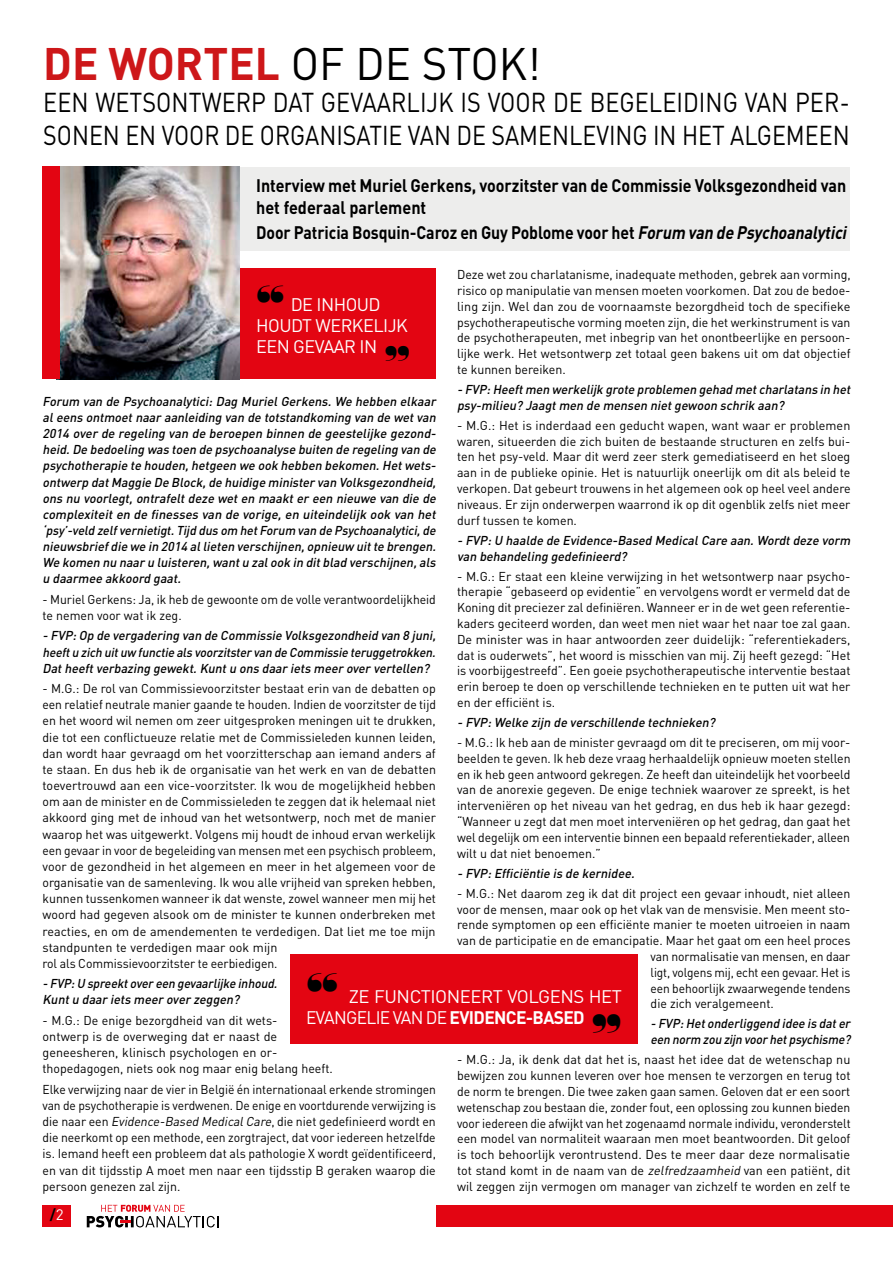
<style>
.page{position:relative;width:893px;height:1263px;background:#fff}
.page>*{position:absolute;margin:0;border:0;box-sizing:border-box;transform-origin:0 0}
.T{font:45px "DIN";color:#000}
.CT{font:27px/32.4px "DIN";color:#000;scale:.87 1}
.CT-2{font:700 18px/21.6px "DIN";color:#000;scale:.89 1}
.Accroche{font:18px/21px "DIN";letter-spacing:-.03em;color:#fff}
.CT-3{font:700 18px "DIN";color:#000;scale:.88 1}
.t1{font:700 15px "DIN";color:#000}
.CT-4{font:12.75px/15.8px "DIN";color:#000;text-align:justify}
.question{font:italic 500 12.75px/16.2px "DIN";letter-spacing:-.005em;color:#000;text-align:justify}
.CT-5{font:12.75px/15.8px "DIN";color:#000;scale:.96 1}
.CT-6{font:12.75px/16.2px "DIN";color:#000;text-align:justify;scale:.95 1}
.question-2{font:italic 500 12.75px/15.8px "DIN";letter-spacing:-.005em;color:#000;scale:.96 1}
.question-3{font:italic 500 12.75px/16.2px "DIN";letter-spacing:-.005em;color:#000;scale:.94 1}
.CT-7{font:12.75px "DIN";color:#000;scale:.93 1}
.CT-8{font:12.75px "DIN";color:#000;scale:.94 1}
.s1{font-weight:700;color:#cd1719}
.s2{font-style:italic}
.s3{color:#000}
.s4{font-weight:700}
.s5{font-weight:400;color:#fff}
</style>
<div class="page">
<div style="left:43px;top:167px;width:807px;height:83px;background:#ededec"></div>
<div style="left:478px;top:1205px;width:415px;height:22px;background:#e30512"></div>
<div style="left:436px;top:1205px;width:414px;height:22px;background:#e30512"></div>
<div style="left:43px;top:1205px;width:28px;height:22px;background:#e30512"></div>
<div style="left:239px;top:269px;width:197px;height:110px;background:#e30512"></div>
<div style="left:290px;top:954px;width:348px;height:90px;background:#e30512"></div>
<img style="left:60px;top:166px;width:179px;height:213px">
<div style="left:43px;top:166px;width:17px;height:213px;background:#e30512"></div>
<svg style="left:87px;top:1205px;width:132px;height:23px"></svg>
<p class="T" style="left:43px;top:36px;width:499px"><span class="s1">DE WORTEL</span> OF DE STOK!</p>
<p class="CT" style="left:43px;top:86px;width:928px">EEN WETSONTWERP DAT GEVAARLIJK IS VOOR DE BEGELEIDING VAN PER-<br>SONEN EN VOOR DE ORGANISATIE VAN DE SAMENLEVING IN HET ALGEMEEN</p>
<p class="CT-2" style="left:256px;top:174px;width:664px">Interview met Muriel Gerkens, voorzitster van de Commissie Volksgezondheid van het federaal parlement</p>
<p class="CT-3" style="left:256px;top:221px;width:676px">Door Patricia Bosquin-Caroz en Guy Poblome voor het <span class="s2">Forum van de Psychoanalytici</span></p>
<p class="CT-4" style="left:457px;top:266px;width:395px">Deze wet zou charlatanisme, inadequate methoden, gebrek aan vorming, risico op manipulatie van mensen moeten voorkomen. Dat zou de bedoe&shy;ling zijn. Wel dan zou de voornaamste bezorgdheid toch de specifieke psychotherapeutische vorming moeten zijn, die het werkinstrument is van de psychotherapeuten, met inbegrip van het onontbeerlijke en persoon&shy;lijke werk. Het wetsontwerp zet totaal geen bakens uit om dat objectief te kunnen bereiken.</p>
<p class="question-2" style="left:457px;top:381px;width:414px">- FVP:Heeftmen werkelijk grote problemen gehad metcharlatans in het psy-milieu? Jaagtmen de mensen nietgewoon schrik aan?</p>
<p class="CT-4" style="left:457px;top:417px;width:395px">- M.G.: Het is inderdaad een geducht wapen, want waar er problemen waren, situeerden die zich buiten de bestaande structuren en zelfs bui&shy;ten het psy-veld. Maar dit werd zeer sterk gemediatiseerd en het sloeg aan in de publieke opinie. Het is natuurlijk oneerlijk om dit als beleid te verkopen. Dat gebeurt trouwens in het algemeen ook op heel veel andere niveaus. Er zijn onderwerpen waarrond ik op dit ogenblik zelfs niet meer durf tussen te komen.</p>
<p class="question" style="left:457px;top:532px;width:397px;line-height:15.8px">- FVP:U haalde de Evidence-Based MedicalCare aan.Wordtdeze vorm van behandeling gedefinieerd?</p>
<p class="CT-4" style="left:457px;top:568px;width:395px">- M.G.: Er staat een kleine verwijzing in het wetsontwerp naar psycho&shy;therapie “gebaseerd op evidentie” en vervolgens wordt er vermeld dat de Koning dit preciezer zal definiëren. Wanneer er in de wet geen referentie&shy;kaders geciteerd worden, dan weet men niet waar het naar toe zal gaan.<br>De minister was in haar antwoorden zeer duidelijk: “referentiekaders, dat is ouderwets”, het woord is misschien van mij. Zij heeft gezegd: “Het is voorbijgestreefd”. Een goeie psychotherapeutische interventie bestaat erin beroep te doen op verschillende technieken en te putten uit wat her en der efficiënt is.</p>
<p class="question" style="left:457px;top:714px;width:262px">- FVP:Welke zijn de verschillende technieken?</p>
<p class="CT-5" style="left:457px;top:734px;width:411px;text-align:justify">- M.G.: Ik heb aan de minister gevraagd om dit te preciseren, om mij voor&shy;beelden te geven. Ik heb deze vraag herhaaldelijk opnieuw moeten stellen en ik heb geen antwoord gekregen. Ze heeft dan uiteindelijk het voorbeeld van de anorexie gegeven. De enige techniek waarover ze spreekt, is het interveniëren op het niveau van het gedrag, en dus heb ik haar gezegd: “Wanneer u zegt dat men moet interveniëren op het gedrag, dan gaat het wel degelijk om een interventie binnen een bepaald referentiekader, alleen wilt u dat niet benoemen.”</p>
<p class="question" style="left:457px;top:864px;width:182px">- FVP:Efficiëntie is de kernidee.</p>
<p class="CT-4" style="left:457px;top:885px;width:395px">- M.G.: Net daarom zeg ik dat dit project een gevaar inhoudt, niet alleen</p>
<p class="CT-4" style="left:457px;top:901px;width:395px">voor de mensen, maar ook op het vlak van de mensvisie. Men meent sto-</p>
<p class="CT-4" style="left:457px;top:917px;width:395px">rende symptomen op een efficiënte manier te moeten uitroeien in naam</p>
<p class="CT-4" style="left:457px;top:932px;width:395px">van de participatie en de emancipatie. Maar het gaat om een heel proces</p>
<p class="CT-6" style="left:651px;top:948px;width:212px">van normalisatie van mensen, en daar</p>
<p class="CT-7" style="left:651px;top:964px;width:216px">ligt, volgens mij, echt een gevaar. Het is</p>
<p class="CT-8" style="left:651px;top:980px;width:214px">een behoorlijk zwaarwegende tendens</p>
<p class="CT-4" style="left:651px;top:996px;width:125px">die zich veralgemeent.</p>
<p class="question-2" style="left:651px;top:1015px;width:213px">-FVP:Hetonderliggend idee is dater een norm zou zijn voorhetpsychisme?</p>
<p class="CT-4" style="left:457px;top:1051px;width:395px">- M.G.: Ja, ik denk dat dat het is, naast het idee dat de wetenschap nu bewijzen zou kunnen leveren over hoe mensen te verzorgen en terug tot de norm te brengen. Die twee zaken gaan samen. Geloven dat er een soort wetenschap zou bestaan die, zonder fout, een oplossing zou kunnen bieden voor iedereen die afwijkt van het zogenaamd normale individu, veronderstelt een model van normaliteit waaraan men moet beantwoorden. Dit geloof is toch behoorlijk verontrustend. Des te meer daar deze normalisatie tot stand komt in de naam van de <span class="s2">zelfredzaamheid</span> van een patiënt, dit wil zeggen zijn vermogen om manager van zichzelf te worden en zelf te</p>
<p class="Accroche" style="left:256px;top:294px;width:153px"><span class="s3">❛❛</span> DE INHOUD<br>HOUDT WERKELIJK<br>EEN GEVAAR IN</p>
<p class="question" style="left:43px;top:393px;width:398px">Forum van de Psychoanalytici:Dag MurielGerkens.We hebben elkaar aleens ontmoetnaar aanleiding van de totstandkoming van de wetvan 2014 over de regeling van de beroepen binnen de geestelijke gezond&shy;heid.De bedoeling was toen de psychoanalyse buiten de regeling van de psychotherapie te houden,hetgeen we ook hebben bekomen.Hetwets&shy;ontwerp datMaggie De Block,de huidige minister van Volksgezondheid, ons nu voorlegt,ontrafeltdeze weten maakter een nieuwe van die de complexiteit en de finesses van de vorige, en uiteindelijk ook van het ‘psy ’-veld zelfvernietigt.Tijd dus om hetForum van de Psychoanalytici,de nieuwsbriefdie we in 2014 allieten verschijnen,opnieuw uitte brengen.<br>We komen nu naar u luisteren,wantu zalook in ditblad verschijnen,als u daarmee akkoord gaat.</p>
<p class="CT-5" style="left:43px;top:591px;width:411px;line-height:16.2px">- Muriel Gerkens: Ja, ik heb de gewoonte om de volle verantwoordelijkheid te nemen voor wat ik zeg.</p>
<p class="question" style="left:43px;top:627px;width:398px">- FVP:Op de vergadering van de Commissie Volksgezondheid van 8 juni, heeftu zich uituw functie als voorzitstervan de Commissie teruggetrokken.<br>Datheeftverbazing gewekt.Kuntu ons daar iets meer over vertellen?</p>
<p class="CT-4" style="left:43px;top:680px;width:395px;line-height:16.2px;text-align:left">- M.G.: De rol van Commissievoorzitster bestaat erin van de debatten op een relatief neutrale manier gaande te houden. Indien de voorzitster de tijd en het woord wil nemen om zeer uitgesproken meningen uit te drukken, die tot een conflictueuze relatie met de Commissieleden kunnen leiden, dan wordt haar gevraagd om het voorzitterschap aan iemand anders af te staan. En dus heb ik de organisatie van het werk en van de debatten toevertrouwd aan een vice-voorzitster. Ik wou de mogelijkheid hebben om aan de minister en de Commissieleden te zeggen dat ik helemaal niet akkoord ging met de inhoud van het wetsontwerp, noch met de manier waarop het was uitgewerkt. Volgens mij houdt de inhoud ervan werkelijk een gevaar in voor de begeleiding van mensen met een psychisch probleem, voor de gezondheid in het algemeen en meer in het algemeen voor de organisatie van de samenleving. Ik wou alle vrijheid van spreken hebben, kunnen tussenkomen wanneer ik dat wenste, zowel wanneer men mij het woord had gegeven alsook om de minister te kunnen onderbreken met reacties, en om de amendementen te verdedigen. Dat liet me toe mijn standpunten te verdedigen maar ook mijn<br>rol als Commissievoorzitster te eerbiedigen.</p>
<p class="question-3" style="left:43px;top:975px;width:254px">-FVP:U spreektovereen gevaarlijke inhoud.<br>Kuntu daar iets meer over zeggen?</p>
<p class="CT-4" style="left:43px;top:1012px;width:292px;line-height:16.2px;text-align:left">- M.G.: De enige bezorgdheid van dit wets-<br>ontwerp is de overweging dat er naast de geneesheren, klinisch psychologen en or&shy;thopedagogen, niets ook nog maar enig belang heeft.</p>
<p class="CT-6" style="left:43px;top:1081px;width:416px">Elke verwijzing naar de vier in België én internationaal erkende stromingen van de psychotherapie is verdwenen. De enige en voortdurende verwijzing is die naar een <span class="s2">Evidence-Based MedicalCare</span>, die niet gedefinieerd wordt en die neerkomt op een methode, een zorgtraject, dat voor iedereen hetzelfde is. Iemand heeft een probleem dat als pathologie X wordt geïdentificeerd, en van dit tijdsstip A moet men naar een tijdsstip B geraken waarop die persoon genezen zal zijn.</p>
<p class="Accroche" style="left:306px;top:985px;width:317px;text-indent:43px">ZE FUNCTIONEERT VOLGENS HET<br>EVANGELIE VAN DE <span class="s4">EVIDENCE-BASED</span></p>
<p class="t1" style="left:50px;top:1205px;width:15px">/<span class="s5">2</span></p>
</div>
